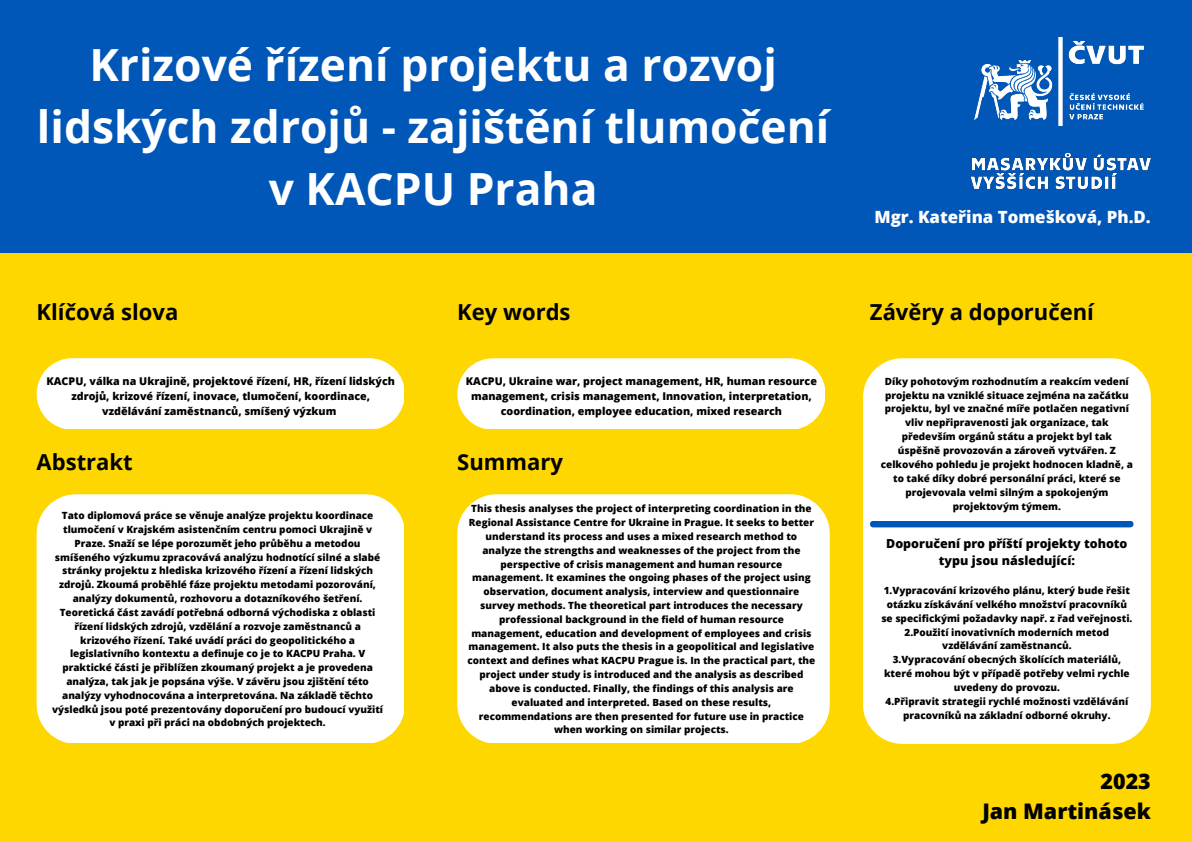
<style>
.page{position:relative;width:1192px;height:842px;background:#fff}
.page>*{position:absolute;margin:0;border:0;box-sizing:border-box;transform-origin:0 0}
.t1{font:700 44.35px/61.9px "Open Sans";color:#fff;text-align:center}
.t2{font:700 22.05px "Open Sans";color:#000}
.t3{font:800 21.45px/30px "Open Sans";color:#000;text-align:right}
.t4{font:800 16.85px "Open Sans";color:#fff}
.t5{font:800 12.45px/17.2px "Open Sans";color:#000;text-align:center}
.t6{font:800 10.7px/14.8px "Open Sans";color:#000;text-align:center}
.t7{font:800 9.95px/13.8px "Open Sans";color:#000;text-align:center}
.t8{font:800 9.9px/13.8px "Open Sans";color:#000;text-align:center}
</style>
<div class="page">
<div style="left:0;top:0;width:1192px;height:253px;background:#0057b7"></div>
<div style="left:0;top:253px;width:1192px;height:589px;background:#ffd700"></div>
<div style="left:37px;top:358px;width:367px;height:70px;background:#fff"></div>
<img style="left:974px;top:38px;width:170px;height:88px">
<img style="left:971px;top:153px;width:180px;height:36px">
<div style="left:37px;top:494px;width:367px;height:248px;background:#fff"></div>
<div style="left:457px;top:494px;width:373px;height:248px;background:#fff"></div>
<div style="left:457px;top:358px;width:368px;height:71px;background:#fff"></div>
<div style="left:863px;top:358px;width:288px;height:386px;background:#fff;border-radius:39px"></div>
<div style="left:870px;top:521px;width:264px;height:6px;background:#0057b7"></div>
<h1 class="t1" style="left:37px;top:33px;width:794px">Krizové řízení projektu a rozvoj lidských zdrojů - zajištění tlumočení v KACPU Praha</h1>
<h2 class="t2" style="left:37px;top:297px;width:143px">Klíčová slova</h2>
<p class="t6" style="left:47px;top:374px;width:350px">KACPU, válka na Ukrajině, projektové řízení, HR, řízení lidských zdrojů, krizové řízení, inovace, tlumočení, koordinace, vzdělávání zaměstnanců, smíšený výzkum</p>
<h2 class="t2" style="left:457px;top:297px;width:115px">Key words</h2>
<p class="t6" style="left:466px;top:374px;width:353px">KACPU, Ukraine war, project management, HR, human resource management, crisis management, Innovation, interpretation, coordination, employee education, mixed research</p>
<h2 class="t2" style="left:37px;top:447px;width:98px">Abstrakt</h2>
<h2 class="t2" style="left:457px;top:447px;width:107px">Summary</h2>
<p class="t8" style="left:468px;top:501px;width:349px">This thesis analyses the project of interpreting coordination in the Regional Assistance Centre for Ukraine in Prague. It seeks to better understand its process and uses a mixed research method to analyze the strengths and weaknesses of the project from the perspective of crisis management and human resource management. It examines the ongoing phases of the project using observation, document analysis, interview and questionnaire survey methods. The theoretical part introduces the necessary professional background in the field of human resource management, education and development of employees and crisis management. It also puts the thesis in a geopolitical and legislative context and defines what KACPU Prague is. In the practical part, the project under study is introduced and the analysis as described above is conducted. Finally, the findings of this analysis are evaluated and interpreted. Based on these results, recommendations are then presented for future use in practice when working on similar projects.</p>
<p class="t8" style="left:52px;top:508px;width:333px">Tato diplomová práce se věnuje analýze projektu koordinace tlumočení v Krajském asistenčním centru pomoci Ukrajině v Praze. Snaží se lépe porozumět jeho průběhu a metodou smíšeného výzkumu zpracovává analýzu hodnotící silné a slabé stránky projektu z hlediska krizového řízení a řízení lidských zdrojů. Zkoumá proběhlé fáze projektu metodami pozorování, analýzy dokumentů, rozhovoru a dotazníkového šetření.<br>Teoretická část zavádí potřebná odborná východiska z oblasti řízení lidských zdrojů, vzdělání a rozvoje zaměstnanců a krizového řízení. Také uvádí práci do geopolitického a legislativního kontextu a definuje co je to KACPU Praha. V praktické části je přiblížen zkoumaný projekt a je provedena analýza, tak jak je popsána výše. V závěru jsou zjištění této analýzy vyhodnocována a interpretována. Na základě těchto výsledků jsou poté prezentovány doporučení pro budoucí využití v praxi při práci na obdobných projektech.</p>
<h3 class="t4" style="left:874px;top:205px;width:278px">Mgr. Kateřina Tomešková, Ph.D.</h3>
<h2 class="t2" style="left:870px;top:297px;width:226px">Závěry a doporučení</h2>
<p class="t7" style="left:881px;top:374px;width:254px">Díky pohotovým rozhodnutím a reakcím vedení projektu na vzniklé situace zejména na začátku projektu, byl ve značné míře potlačen negativní vliv nepřipravenosti jak organizace, tak především orgánů státu a projekt byl tak úspěšně provozován a zároveň vytvářen. Z celkového pohledu je projekt hodnocen kladně, a to také díky dobré personální práci, které se projevovala velmi silným a spokojeným projektovým týmem.</p>
<p class="t5" style="left:886px;top:535px;width:243px">Doporučení pro příští projekty tohoto typu jsou následující:</p>
<p class="t7" style="left:881px;top:583px;width:253px">1.Vypracování krizového plánu, který bude řešit otázku získávání velkého množství pracovníků se specifickými požadavky např. z řad veřejnosti.<br>2.Použití inovativních moderních metod vzdělávání zaměstnanců.<br>3.Vypracování obecných školících materiálů, které mohou být v případě potřeby velmi rychle uvedeny do provozu.<br>4.Připravit strategii rychlé možnosti vzdělávání pracovníků na základní odborné okruhy.</p>
<h3 class="t3" style="left:982px;top:766px;width:170px">2023<br>Jan Martinásek</h3>
</div>
